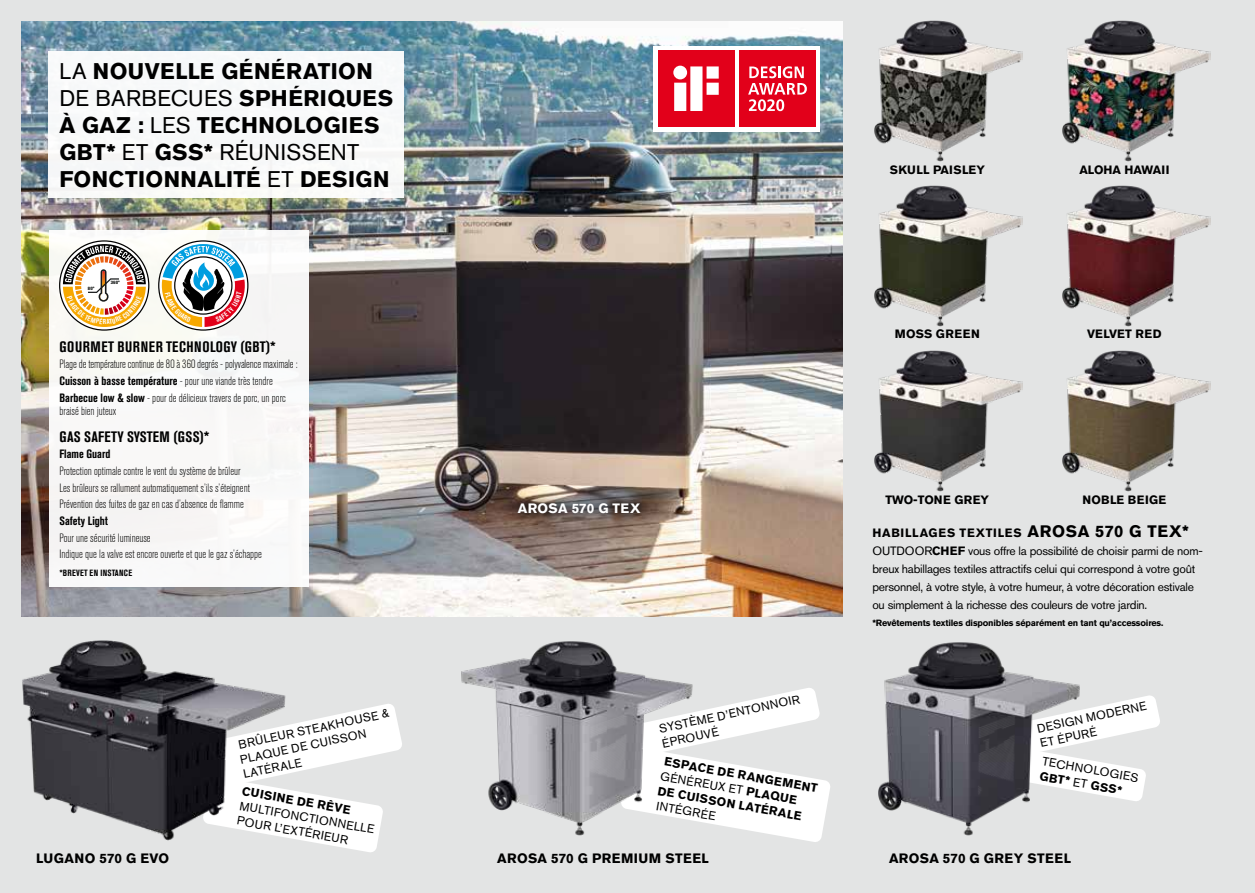
<style>
.page{position:relative;width:1255px;height:893px;background:#fff}
.page>*{position:absolute;margin:0;border:0;box-sizing:border-box;transform-origin:0 0}
.t1{font:700 22.5px/27px "Akzidenz Grotesk Pro";letter-spacing:.015em;color:#000}
.t2{font:700 condensed 15px "Akzidenz Grotesk Pro";letter-spacing:.035em;color:#000}
.t3{font:700 13.5px "Akzidenz Grotesk Pro";letter-spacing:.03em;color:#000}
.t4{font:700 13.5px "Akzidenz Grotesk Pro";letter-spacing:.02em;color:#fff}
.t5{font:12px/15px "Akzidenz Grotesk Pro";letter-spacing:-.02em;color:#000}
.t6{font:300 condensed 12px/16.6px "Akzidenz Grotesk Pro";color:#000}
.t7{font:700 12px/15px "Akzidenz Grotesk Pro";letter-spacing:.01em;color:#000}
.t8{font:700 condensed 12px "Akzidenz Grotesk Pro";color:#000}
.t9{font:700 12px "Akzidenz Grotesk Pro";letter-spacing:.03em;color:#000}
.t10{font:700 12px "Akzidenz Grotesk Pro";letter-spacing:.04em;color:#000}
.t11{font:700 9px "Akzidenz Grotesk Pro";letter-spacing:-.02em;color:#000}
.t12{font:700 condensed 9px "Akzidenz Grotesk Pro";letter-spacing:.03em;color:#000}
.t13{font:800 4.5px "Akzidenz Grotesk Pro";color:#1b1e1d}
.s1{font-weight:400}
.s2{font-weight:700}
.s3{font-weight:700;font-size:16.5px}
</style>
<div class="page">
<div style="left:0;top:0;width:1254px;height:893px;background:#e3e4e4"></div>
<svg style="left:694px;top:688px;width:136px;height:154px"></svg>
<svg style="left:287px;top:704px;width:115px;height:148px"></svg>
<img style="left:21px;top:21px;width:821px;height:596px">
<div style="left:509px;top:494px;width:140px;height:29px;background:#000;opacity:.75"></div>
<svg style="left:1081px;top:695px;width:79px;height:106px"></svg>
<img style="left:461px;top:641px;width:233px;height:195px">
<img style="left:22px;top:640px;width:265px;height:201px">
<img style="left:1062px;top:20px;width:148px;height:142px">
<img style="left:874px;top:20px;width:148px;height:142px">
<img style="left:1062px;top:185px;width:148px;height:142px">
<img style="left:874px;top:350px;width:148px;height:142px">
<img style="left:874px;top:185px;width:148px;height:142px">
<img style="left:1062px;top:350px;width:148px;height:142px">
<div style="left:654px;top:46px;width:166px;height:85px;background:#fff"></div>
<div style="left:658px;top:50px;width:77px;height:77px;background:#e2001a"></div>
<svg style="left:673px;top:66px;width:45px;height:45px"></svg>
<div style="left:739px;top:50px;width:77px;height:77px;background:#e2001a"></div>
<svg style="left:748px;top:66px;width:58px;height:45px"></svg>
<img style="left:878px;top:642px;width:203px;height:194px">
<div style="left:49px;top:51px;width:355px;height:146px;background:#f8f9f9"></div>
<div style="left:49px;top:230px;width:259px;height:357px;background:#f9f8f7"></div>
<svg style="left:59px;top:240px;width:90px;height:91px"></svg>
<svg style="left:158px;top:240px;width:90px;height:91px"></svg>
<h1 class="t1" style="left:59px;top:57px;width:335px"><span class="s1">LA</span> NOUVELLE GÉNÉRATION<br><span class="s1">DE BARBECUES</span> SPHÉRIQUES<br>À GAZ : <span class="s1">LES</span> TECHNOLOGIES<br>GBT* <span class="s1">ET</span> GSS* <span class="s1">RÉUNISSENT<br></span>FONCTIONNALITÉ <span class="s1">ET</span> DESIGN</h1>
<p class="t13" style="left:88px;top:286px;width:8px">80°</p>
<p class="t13" style="left:111px;top:280px;width:10px">360°</p>
<p class="t2" style="left:60px;top:337px;width:218px">GOURMET BURNER TECHNOLOGY (GBT)*</p>
<p class="t6" style="left:60px;top:356px;width:240px">Plage de température continue de 80 à 360 degrés - polyvalence maximale :<br><span class="s2">Cuisson à basse température</span> - pour une viande très tendre<br><span class="s2">Barbecue low &amp; slow</span> - pour de délicieux travers de porc, un porc</p>
<p class="t6" style="left:60px;top:403px;width:58px">braisé bien juteux</p>
<p class="t2" style="left:60px;top:427px;width:151px">GAS SAFETY SYSTEM (GSS)*</p>
<p class="t8" style="left:60px;top:446px;width:52px">Flame Guard</p>
<p class="t6" style="left:60px;top:462px;width:192px">Protection optimale contre le vent du système de brûleur<br>Les brûleurs se rallument automatiquement s’ils s’éteignent<br>Prévention des fuites de gaz en cas d’absence de flamme</p>
<p class="t8" style="left:60px;top:513px;width:50px">Safety Light</p>
<p class="t6" style="left:60px;top:529px;width:204px">Pour une sécurité lumineuse<br>Indique que la valve est encore ouverte et que le gaz s’échappe</p>
<p class="t12" style="left:60px;top:567px;width:74px">*BREVET EN INSTANCE</p>
<p class="t5" style="left:236px;top:738px;width:156px;rotate:-12deg">BRÛLEUR STEAKHOUSE &amp;<br>PLAQUE DE CUISSON<br>LATÉRALE</p>
<p class="t7" style="left:244px;top:783px;width:111px;rotate:10deg">CUISINE DE RÊVE</p>
<p class="t5" style="left:241px;top:798px;width:138px;rotate:10deg">MULTIFONCTIONNELLE<br>POUR L’EXTÉRIEUR</p>
<p class="t7" style="left:889px;top:162px;width:97px">SKULL PAISLEY</p>
<p class="t10" style="left:894px;top:326px;width:86px">MOSS GREEN</p>
<p class="t7" style="left:1079px;top:162px;width:92px">ALOHA HAWAII</p>
<p class="t7" style="left:1087px;top:326px;width:76px">VELVET RED</p>
<p class="t4" style="left:518px;top:500px;width:124px">AROSA 570 G TEX</p>
<p class="t5" style="left:657px;top:721px;width:145px;rotate:-12deg">SYSTÈME D’ENTONNOIR<br>ÉPROUVÉ</p>
<p class="t7" style="left:664px;top:753px;width:158px;rotate:10deg">ESPACE DE RANGEMENT<br><span class="s1">GÉNÉREUX ET</span> PLAQUE<br>DE CUISSON LATÉRALE</p>
<p class="t5" style="left:658px;top:798px;width:61px;rotate:10deg">INTÉGRÉE</p>
<p class="t7" style="left:885px;top:492px;width:105px">TWO-TONE GREY</p>
<p class="t9" style="left:1082px;top:492px;width:85px">NOBLE BEIGE</p>
<p class="t5" style="left:872px;top:524px;width:332px;line-height:18px"><span class="s2">HABILLAGES TEXTILES</span> <span class="s3">AROSA 570 G TEX* </span>OUTDOOR<span class="s2">CHEF</span> vous offre la possibilité de choisir parmi de nom&shy;breux habillages textiles attractifs celui qui correspond à votre goût personnel, à votre style, à votre humeur, à votre décoration estivale ou simplement à la richesse des couleurs de votre jardin.</p>
<p class="t11" style="left:872px;top:617px;width:292px">*Revêtements textiles disponibles séparément en tant qu’accessoires.</p>
<p class="t5" style="left:1035px;top:721px;width:113px;rotate:-12deg">DESIGN MODERNE<br>ET ÉPURÉ</p>
<p class="t5" style="left:1043px;top:754px;width:99px;rotate:10deg">TECHNOLOGIES<br><span class="s2">GBT*</span> ET <span class="s2">GSS*</span></p>
<p class="t3" style="left:36px;top:850px;width:135px">LUGANO 570 G EVO</p>
<p class="t3" style="left:497px;top:850px;width:213px">AROSA 570 G PREMIUM STEEL</p>
<p class="t3" style="left:889px;top:850px;width:183px">AROSA 570 G GREY STEEL</p>
</div>
